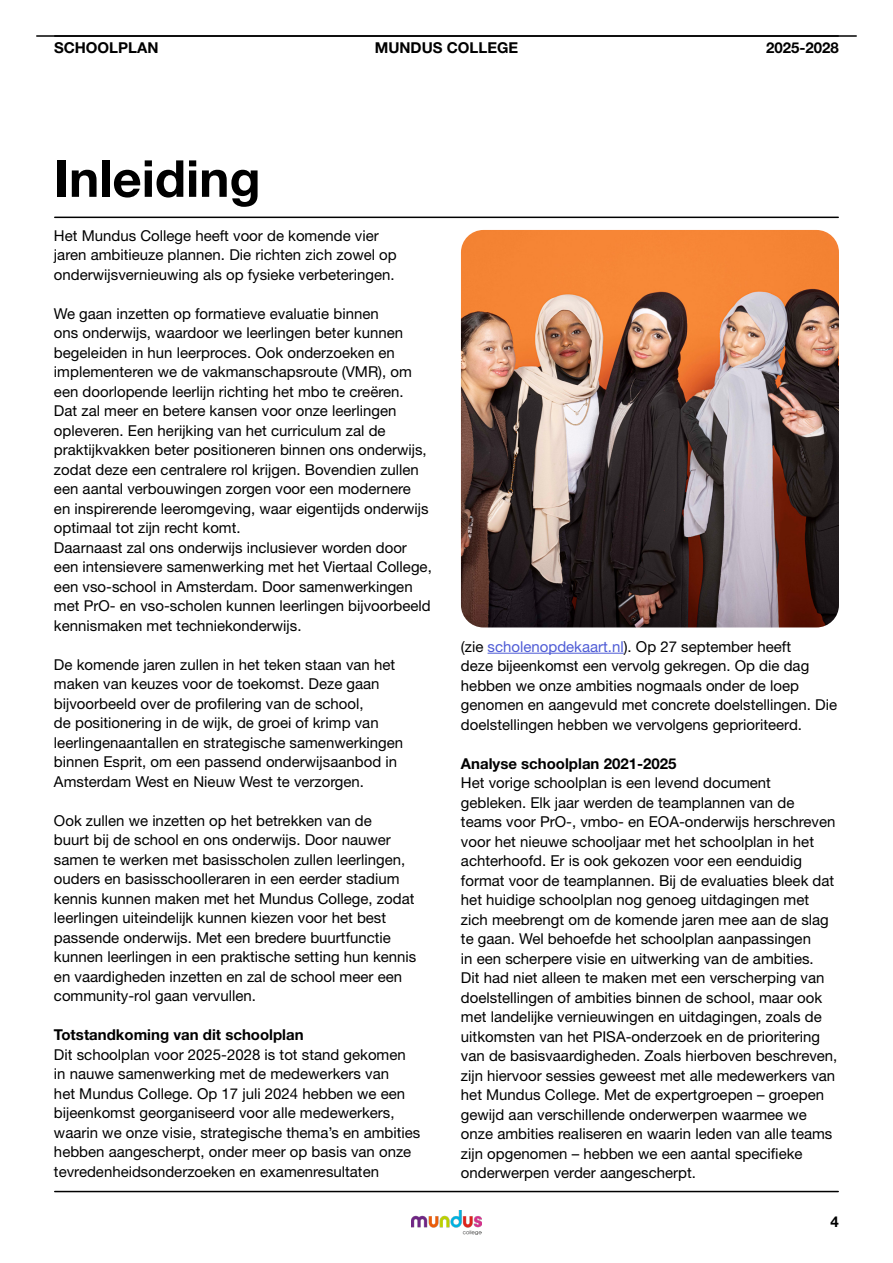
<style>
.page{position:relative;width:893px;height:1263px;background:#fff}
.page>*{position:absolute;margin:0;border:0;box-sizing:border-box;transform-origin:0 0}
.t1{font:700 51px "Helvetica Neue LT Pro";color:#000}
.t2{font:15px/19.5px "Helvetica Neue LT Pro";color:#000}
.t3{font:700 15px "Helvetica Neue LT Pro";color:#000}
.s1{color:#4f5cd6}
</style>
<div class="page">
<img style="left:412px;top:1210px;width:69px;height:24px">
<hr style="left:37px;top:35px;width:819px;height:2px;background:#000">
<hr style="left:55px;top:217px;width:783px;height:1px;background:#000">
<hr style="left:488px;top:653px;width:136px;height:1px;background:#4f5cd6">
<img style="left:461px;top:230px;width:378px;height:397px">
<hr style="left:55px;top:1191px;width:783px;height:1px;background:#000">
<p class="t3" style="left:54px;top:38px;width:106px">SCHOOLPLAN</p>
<p class="t3" style="left:766px;top:38px;width:74px">2025-2028</p>
<p class="t3" style="left:375px;top:38px;width:145px">MUNDUS COLLEGE</p>
<h1 class="t1" style="left:54px;top:147px;width:208px">Inleiding</h1>
<p class="t2" style="left:54px;top:225px;width:344px">Het Mundus College heeft voor de komende vier jaren ambitieuze plannen. Die richten zich zowel op onderwijsvernieuwing als op fysieke verbeteringen.</p>
<p class="t2" style="left:54px;top:303px;width:379px">We gaan inzetten op formatieve evaluatie binnen<br>ons onderwijs, waardoor we leerlingen beter kunnen begeleiden in hun leerproces. Ook onderzoeken en implementeren we de vakmanschapsroute (VMR), om een doorlopende leerlijn richting het mbo te creëren.<br>Dat zal meer en betere kansen voor onze leerlingen opleveren. Een herijking van het curriculum zal de praktijkvakken beter positioneren binnen ons onderwijs, zodat deze een centralere rol krijgen. Bovendien zullen een aantal verbouwingen zorgen voor een modernere<br>en inspirerende leeromgeving, waar eigentijds onderwijs optimaal tot zijn recht komt.<br>Daarnaast zal ons onderwijs inclusiever worden door een intensievere samenwerking met het Viertaal College, een vso-school in Amsterdam. Door samenwerkingen met PrO- en vso-scholen kunnen leerlingen bijvoorbeeld kennismaken met techniekonderwijs.</p>
<p class="t2" style="left:54px;top:654px;width:351px">De komende jaren zullen in het teken staan van het maken van keuzes voor de toekomst. Deze gaan bijvoorbeeld over de profilering van de school,<br>de positionering in de wijk, de groei of krimp van leerlingenaantallen en strategische samenwerkingen binnen Esprit, om een passend onderwijsaanbod in Amsterdam West en Nieuw West te verzorgen.</p>
<p class="t2" style="left:54px;top:810px;width:364px">Ook zullen we inzetten op het betrekken van de<br>buurt bij de school en ons onderwijs. Door nauwer samen te werken met basisscholen zullen leerlingen, ouders en basisschoolleraren in een eerder stadium kennis kunnen maken met het Mundus College, zodat leerlingen uiteindelijk kunnen kiezen voor het best passende onderwijs. Met een bredere buurtfunctie kunnen leerlingen in een praktische setting hun kennis en vaardigheden inzetten en zal de school meer een community-rol gaan vervullen.</p>
<p class="t3" style="left:54px;top:1026px;width:251px">Totstandkoming van dit schoolplan</p>
<p class="t2" style="left:54px;top:1044px;width:368px">Dit schoolplan voor 2025-2028 is tot stand gekomen in nauwe samenwerking met de medewerkers van<br>het Mundus College. Op 17 juli 2024 hebben we een bijeenkomst georganiseerd voor alle medewerkers, waarin we onze visie, strategische thema’s en ambities hebben aangescherpt, onder meer op basis van onze tevredenheidsonderzoeken en examenresultaten</p>
<p class="t2" style="left:461px;top:636px;width:378px">(zie <span class="s1">scholenopdekaart.nl</span>). Op 27 september heeft<br>deze bijeenkomst een vervolg gekregen. Op die dag hebben we onze ambities nogmaals onder de loep genomen en aangevuld met concrete doelstellingen. Die doelstellingen hebben we vervolgens geprioriteerd.</p>
<p class="t3" style="left:461px;top:754px;width:217px">Analyse schoolplan 2021-2025</p>
<p class="t2" style="left:461px;top:773px;width:378px">Het vorige schoolplan is een levend document gebleken. Elk jaar werden de teamplannen van de teams voor PrO-, vmbo- en EOA-onderwijs herschreven voor het nieuwe schooljaar met het schoolplan in het achterhoofd. Er is ook gekozen voor een eenduidig format voor de teamplannen. Bij de evaluaties bleek dat het huidige schoolplan nog genoeg uitdagingen met zich meebrengt om de komende jaren mee aan de slag te gaan. Wel behoefde het schoolplan aanpassingen<br>in een scherpere visie en uitwerking van de ambities.<br>Dit had niet alleen te maken met een verscherping van doelstellingen of ambities binnen de school, maar ook met landelijke vernieuwingen en uitdagingen, zoals de uitkomsten van het PISA-onderzoek en de prioritering van de basisvaardigheden. Zoals hierboven beschreven, zijn hiervoor sessies geweest met alle medewerkers van het Mundus College. Met de expertgroepen – groepen gewijd aan verschillende onderwerpen waarmee we onze ambities realiseren en waarin leden van alle teams zijn opgenomen – hebben we een aantal specifieke onderwerpen verder aangescherpt.</p>
<p class="t3" style="left:831px;top:1213px;width:10px">4</p>
</div>
